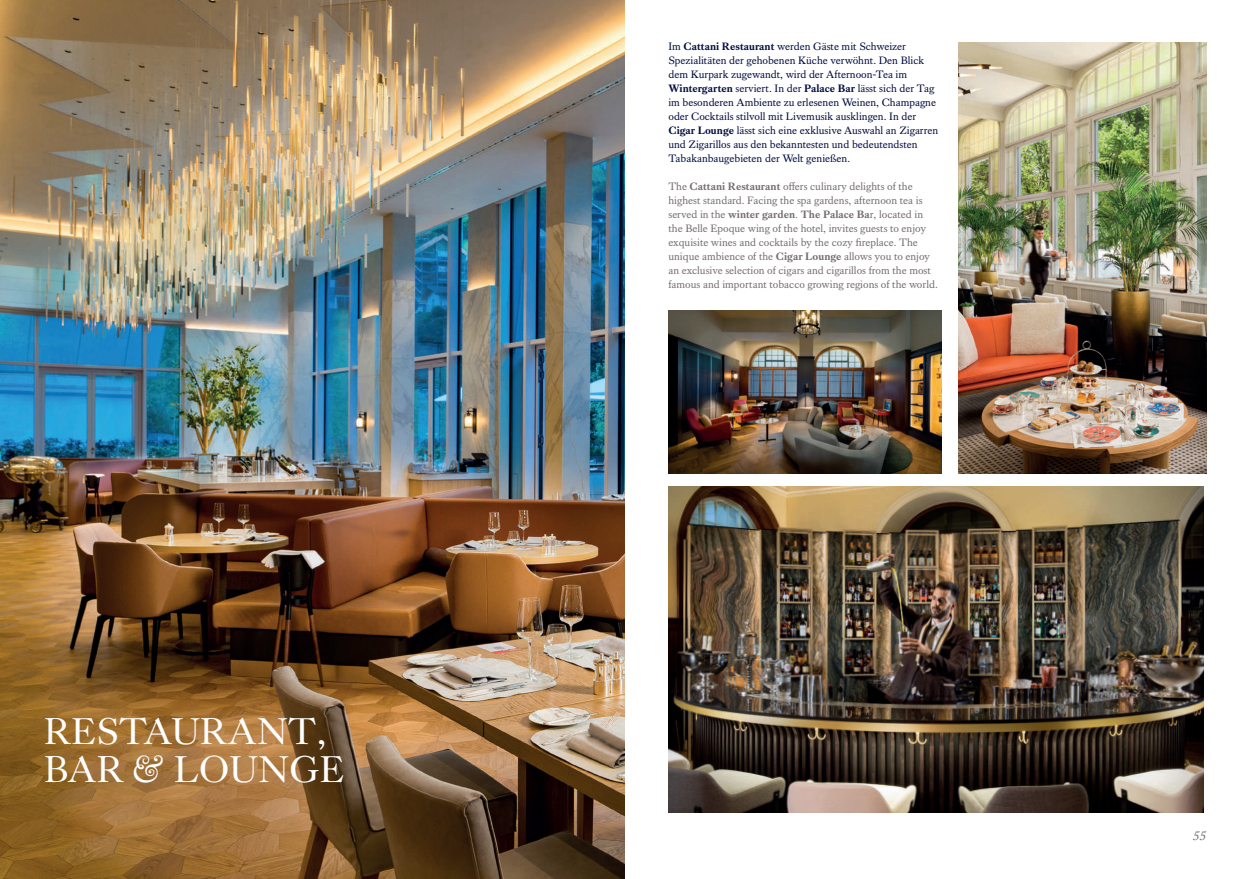
<style>
.page{position:relative;width:1248px;height:879px;background:#fff}
.page>*{position:absolute;margin:0;border:0;box-sizing:border-box;transform-origin:0 0}
.t1{font:37px/38px "Kings Caslon Display";letter-spacing:.01em;color:#fff}
.t2{font:italic 13px "Kings Caslon";color:#756c6e}
.t3{font:11px/14px "Kings Caslon";color:#000c40}
.t4{font:11px/14px "Kings Caslon";color:#756c6e}
.s1{font-weight:700}
</style>
<div class="page">
<img style="left:0;top:0;width:624px;height:879px">
<img style="left:668px;top:486px;width:535px;height:326px">
<img style="left:958px;top:43px;width:248px;height:430px">
<img style="left:668px;top:310px;width:273px;height:163px">
<h1 class="t1" style="left:44px;top:712px;width:302px">RESTAURANT,<br>BAR &amp; LOUNGE</h1>
<p class="t3" style="left:668px;top:40px;width:271px">Im <span class="s1">Cattani Restaurant</span> werden Gäste mit Schweizer Spezialitäten der gehobenen Küche verwöhnt. Den Blick dem Kurpark zugewandt, wird der Afternoon-Tea im <span class="s1">Wintergarten</span> serviert. In der <span class="s1">Palace Bar</span> lässt sich der Tag im besonderen Ambiente zu erlesenen Weinen, Champagne oder Cocktails stilvoll mit Livemusik ausklingen. In der <span class="s1">Cigar Lounge</span> lässt sich eine exklusive Auswahl an Zigarren und Zigarillos aus den bekanntesten und bedeutendsten Tabakanbaugebieten der Welt genießen.</p>
<p class="t4" style="left:668px;top:180px;width:271px">The <span class="s1">Cattani Restaurant</span> offers culinary delights of the highest standard. Facing the spa gardens, afternoon tea is served in the <span class="s1">winter garden</span>. <span class="s1">The Palace Ba</span>r, located in the Belle Epoque wing of the hotel, invites guests to enjoy exquisite wines and cocktails by the cozy fireplace. The unique ambience of the <span class="s1">Cigar Lounge</span> allows you to enjoy an exclusive selection of cigars and cigarillos from the most famous and important tobacco growing regions of the world.</p>
<p class="t2" style="left:1192px;top:830px;width:15px">55</p>
</div>
